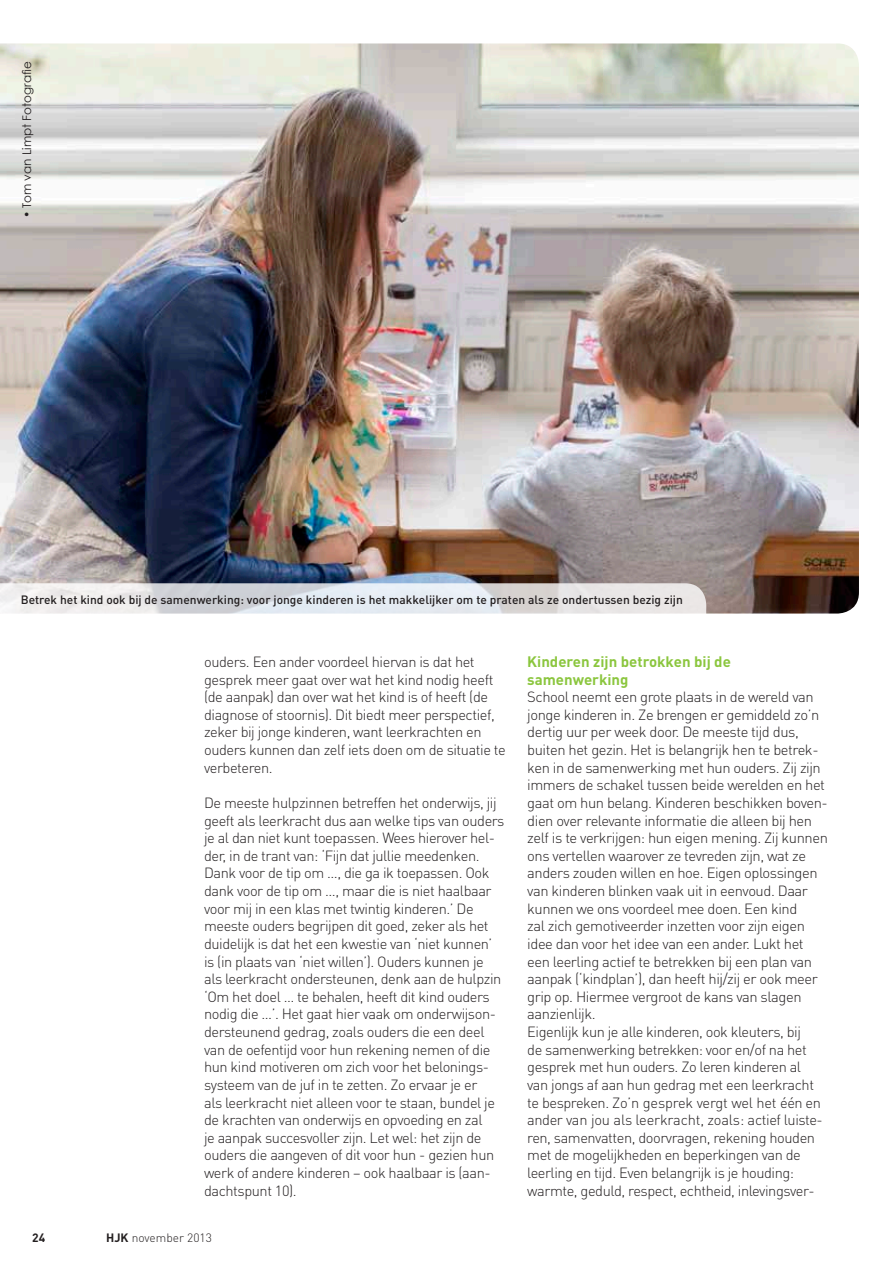
<style>
.page{position:relative;width:893px;height:1263px;background:#fff}
.page>*{position:absolute;margin:0;border:0;box-sizing:border-box;transform-origin:0 0}
.t1{font:700 15px/17.7px "DIN Pro";color:#8bc63e}
.t2{font:300 14.7px/17.5px "DIN Pro";letter-spacing:-.03em;color:#231f20}
.t3{font:500 12px "DIN Pro";color:#231f20}
.t4{font:12px "Century Gothic";color:#231f20}
.t5{font:300 12px "DIN Pro";color:#231f20}
.t6{font:700 12px "DIN Pro";color:#231f20}
.s1{font-weight:700}
</style>
<div class="page">
<img style="left:0;top:43px;width:859px;height:570px">
<svg style="left:0;top:583px;width:706px;height:31px;background:#e1e2e5"></svg>
<p class="t4" style="left:19px;top:218px;width:158px;rotate:-90deg">• Tom van Limpt Fotografie</p>
<p class="t3" style="left:21px;top:592px;width:664px">Betrek het kind ook bij de samenwerking: voor jonge kinderen is het makkelijker om te praten als ze ondertussen bezig zijn</p>
<p class="t2" style="left:204px;top:652px;width:303px">ouders. Een ander voordeel hiervan is dat het gesprek meer gaat over wat het kind nodig heeft (de aanpak) dan over wat het kind is of heeft (de diagnose of stoornis). Dit biedt meer perspectief, zeker bij jonge kinderen, want leerkrachten en ouders kunnen dan zelf iets doen om de situatie te verbeteren.</p>
<p class="t2" style="left:204px;top:793px;width:302px">De meeste hulpzinnen betreffen het onderwijs, jij geeft als leerkracht dus aan welke tips van ouders je al dan niet kunt toepassen. Wees hierover hel&shy;der, in de trant van: ‘Fijn dat jullie meedenken.<br>Dank voor de tip om …, die ga ik toepassen. Ook dank voor de tip om …, maar die is niet haalbaar voor mij in een klas met twintig kinderen.’ De meeste ouders begrijpen dit goed, zeker als het duidelijk is dat het een kwestie van ‘niet kunnen’ is (in plaats van ‘niet willen’). Ouders kunnen je als leerkracht ondersteunen, denk aan de hulpzin ‘Om het doel … te behalen, heeft dit kind ouders nodig die …’. Het gaat hier vaak om onderwijson&shy;dersteunend gedrag, zoals ouders die een deel van de oefentijd voor hun rekening nemen of die hun kind motiveren om zich voor het belonings&shy;systeem van de juf in te zetten. Zo ervaar je er<br>als leerkracht niet alleen voor te staan, bundel je de krachten van onderwijs en opvoeding en zal<br>je aanpak succesvoller zijn. Let wel: het zijn de ouders die aangeven of dit voor hun - gezien hun werk of andere kinderen – ook haalbaar is (aan&shy;dachtspunt 10).</p>
<p class="t6" style="left:32px;top:1230px;width:15px">24</p>
<p class="t5" style="left:106px;top:1230px;width:107px"><span class="s1">HJK</span> november 2013</p>
<p class="t1" style="left:527px;top:652px;width:205px">Kinderen zijn betrokken bij de samenwerking</p>
<p class="t2" style="left:527px;top:687px;width:302px">School neemt een grote plaats in de wereld van jonge kinderen in. Ze brengen er gemiddeld zo’n dertig uur per week door. De meeste tijd dus, buiten het gezin. Het is belangrijk hen te betrek&shy;ken in de samenwerking met hun ouders. Zij zijn immers de schakel tussen beide werelden en het gaat om hun belang. Kinderen beschikken boven&shy;dien over relevante informatie die alleen bij hen zelf is te verkrijgen: hun eigen mening. Zij kunnen ons vertellen waarover ze tevreden zijn, wat ze anders zouden willen en hoe. Eigen oplossingen van kinderen blinken vaak uit in eenvoud. Daar kunnen we ons voordeel mee doen. Een kind<br>zal zich gemotiveerder inzetten voor zijn eigen idee dan voor het idee van een ander. Lukt het een leerling actief te betrekken bij een plan van aanpak (‘kindplan’), dan heeft hij/zij er ook meer grip op. Hiermee vergroot de kans van slagen aanzienlijk.<br>Eigenlijk kun je alle kinderen, ook kleuters, bij<br>de samenwerking betrekken: voor en/of na het gesprek met hun ouders. Zo leren kinderen al<br>van jongs af aan hun gedrag met een leerkracht te bespreken. Zo’n gesprek vergt wel het één en ander van jou als leerkracht, zoals: actief luiste&shy;ren, samenvatten, doorvragen, rekening houden met de mogelijkheden en beperkingen van de leerling en tijd. Even belangrijk is je houding: warmte, geduld, respect, echtheid, inlevingsver-</p>
</div>
